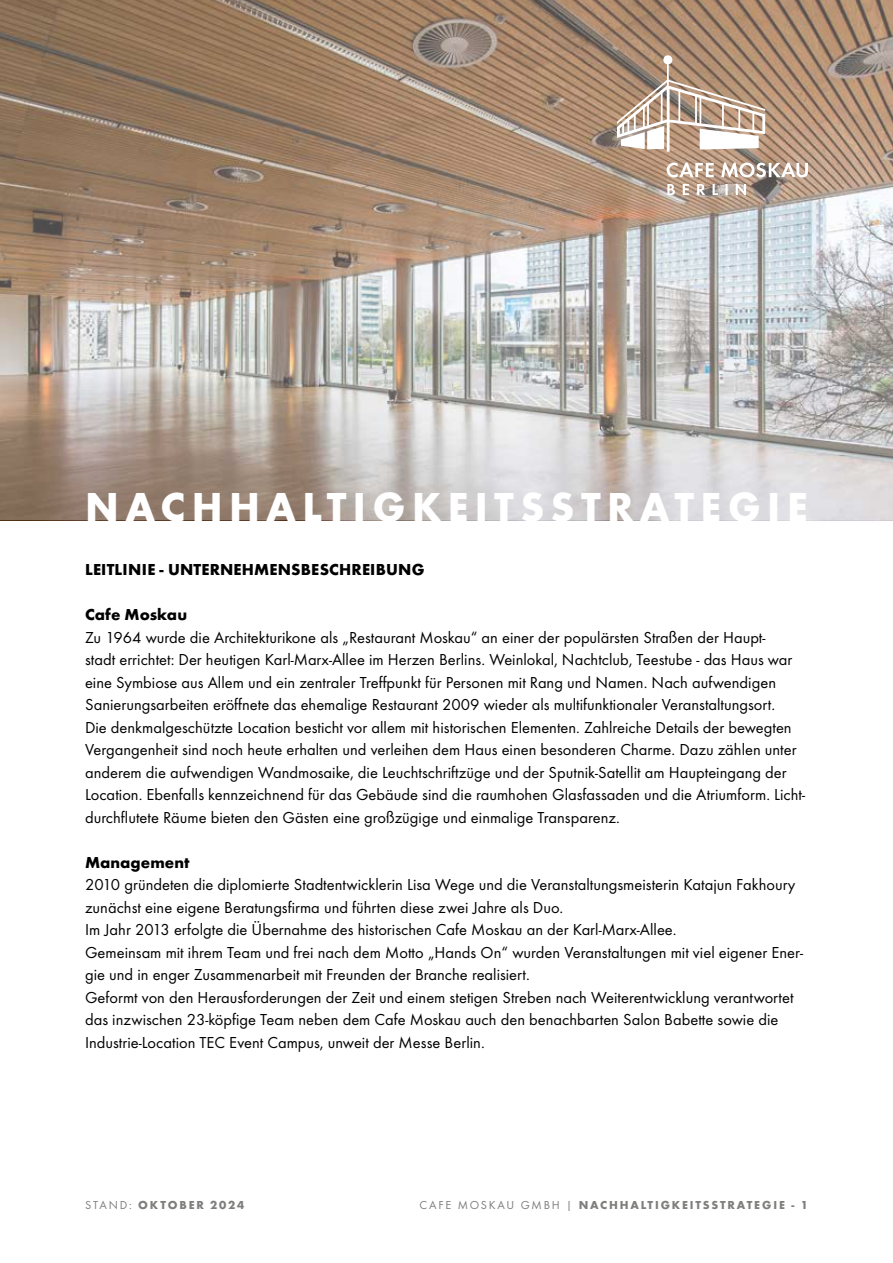
<style>
.page{position:relative;width:893px;height:1263px;background:#fff}
.page>*{position:absolute;margin:0;border:0;box-sizing:border-box;transform-origin:0 0}
.t1{font:700 42px "Function Pro";letter-spacing:.15em;color:#fff}
.t2{font:16.5px/22.5px "Function Pro";color:#000}
.t3{font:700 16.5px "Function Pro";letter-spacing:.01em;color:#000}
.t4{font:700 12px "Function Pro";letter-spacing:.15em;color:#7e7e7d}
.s1{font-weight:400}
</style>
<div class="page">
<svg style="left:0;top:0;width:893px;height:520px;background:#b1a295"></svg>
<svg style="left:667px;top:163px;width:141px;height:14px"></svg>
<svg style="left:667px;top:184px;width:79px;height:11px"></svg>
<svg style="left:617px;top:55px;width:148px;height:97px"></svg>
<h1 class="t1" style="left:85px;top:481px;width:724px">NACHHALTIGKEITSSTRATEGIE</h1>
<p class="t3" style="left:85px;top:559px;width:341px">LEITLINIE - UNTERNEHMENSBESCHREIBUNG</p>
<p class="t3" style="left:85px;top:604px;width:104px">Cafe Moskau</p>
<p class="t2" style="left:85px;top:626px;width:722px">Zu 1964 wurde die Architekturikone als „Restaurant Moskau“ an einer der populärsten Straßen der Haupt-<br>stadt errichtet: Der heutigen Karl-Marx-Allee im Herzen Berlins. Weinlokal, Nachtclub, Teestube - das Haus war eine Symbiose aus Allem und ein zentraler Treffpunkt für Personen mit Rang und Namen. Nach aufwendigen Sanierungsarbeiten eröffnete das ehemalige Restaurant 2009 wieder als multifunktionaler Veranstaltungsort.<br>Die denkmalgeschützte Location besticht vor allem mit historischen Elementen. Zahlreiche Details der bewegten Vergangenheit sind noch heute erhalten und verleihen dem Haus einen besonderen Charme. Dazu zählen unter anderem die aufwendigen Wandmosaike, die Leuchtschriftzüge und der Sputnik-Satellit am Haupteingang der Location. Ebenfalls kennzeichnend für das Gebäude sind die raumhohen Glasfassaden und die Atriumform. Licht&shy;durchflutete Räume bieten den Gästen eine großzügige und einmalige Transparenz.</p>
<p class="t3" style="left:85px;top:852px;width:106px">Management</p>
<p class="t2" style="left:85px;top:873px;width:719px">2010 gründeten die diplomierte Stadtentwicklerin Lisa Wege und die Veranstaltungsmeisterin Katajun Fakhoury zunächst eine eigene Beratungsfirma und führten diese zwei Jahre als Duo.<br>Im Jahr 2013 erfolgte die Übernahme des historischen Cafe Moskau an der Karl-Marx-Allee.<br>Gemeinsam mit ihrem Team und frei nach dem Motto „Hands On“ wurden Veranstaltungen mit viel eigener Ener&shy;gie und in enger Zusammenarbeit mit Freunden der Branche realisiert.<br>Geformt von den Herausforderungen der Zeit und einem stetigen Streben nach Weiterentwicklung verantwortet das inzwischen 23-köpfige Team neben dem Cafe Moskau auch den benachbarten Salon Babette sowie die Industrie-Location TEC Event Campus, unweit der Messe Berlin.</p>
<p class="t4" style="left:85px;top:1198px;width:161px"><span class="s1">STAND:</span> OKTOBER 2024</p>
<p class="t4" style="left:419px;top:1198px;width:390px"><span class="s1">CAFE MOSKAU GMBH |</span> NACHHALTIGKEITSSTRATEGIE - 1</p>
</div>
